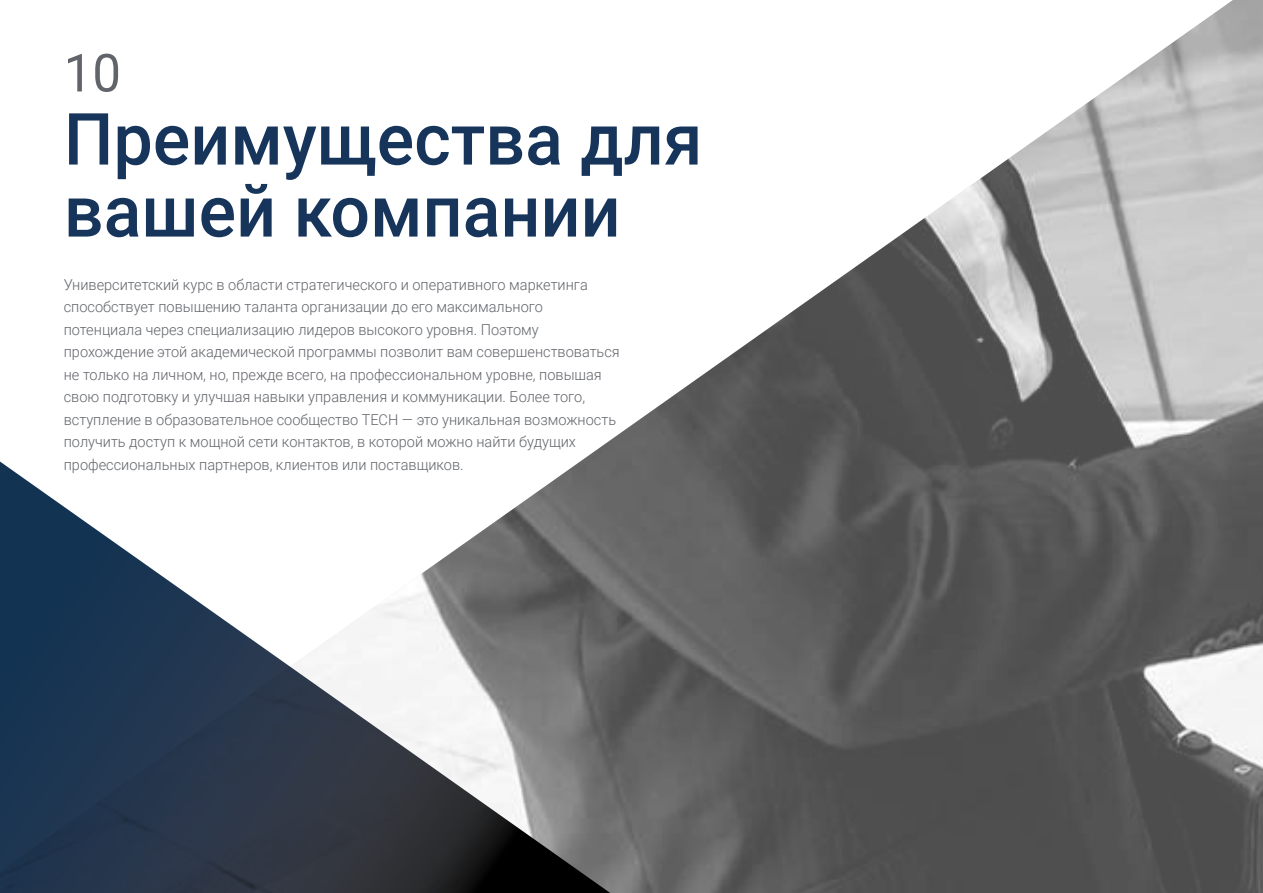
<style>
.page{position:relative;width:1263px;height:893px;background:#fff}
.page>*{position:absolute;margin:0;border:0;box-sizing:border-box;transform-origin:0 0}
.t1{font:500 72px/72px "Roboto";color:#17355b}
.t2{font:52.5px "Roboto";color:#61646a}
.t3{font:300 15px/22.5px "Roboto";color:#61646a}
</style>
<div class="page">
<img style="left:602px;top:0;width:661px;height:893px">
<svg style="left:0;top:446px;width:640px;height:447px"></svg>
<h2 class="t2" style="left:64px;top:36px;width:59px">10</h2>
<h1 class="t1" style="left:64px;top:100px;width:640px">Преимущества для вашей компании</h1>
<p class="t3" style="left:64px;top:273px;width:557px">Университетский курс в области стратегического и оперативного маркетинга способствует повышению таланта организации до его максимального потенциала через специализацию лидеров высокого уровня. Поэтому прохождение этой академической программы позволит вам совершенствоваться не только на личном, но, прежде всего, на профессиональном уровне, повышая свою подготовку и улучшая навыки управления и коммуникации. Более того, вступление в образовательное сообщество TECH — это уникальная возможность получить доступ к мощной сети контактов, в которой можно найти будущих профессиональных партнеров, клиентов или поставщиков.</p>
</div>
